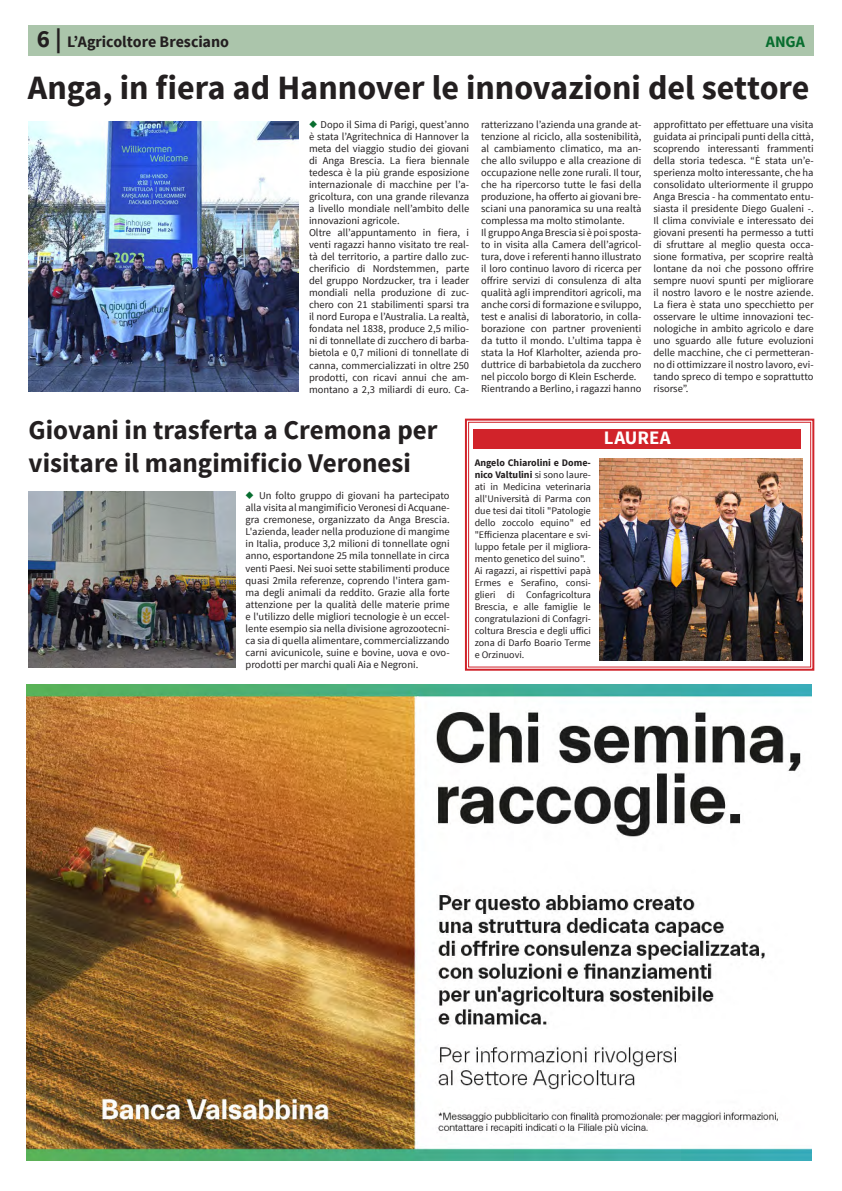
<style>
.page{position:relative;width:842px;height:1191px;background:#fff}
.page>*{position:absolute;margin:0;border:0;box-sizing:border-box;transform-origin:0 0}
.Testo_lungo{font:700 34px "Source Sans Pro";color:#231f20}
.Testo_lungo-2{font:700 27px "Source Sans Pro";color:#231f20}
.Testo_lungo-3{font:700 19px "Source Sans Pro";letter-spacing:-.005em;color:#fff}
.t1{font:700 16px "Source Sans Pro";letter-spacing:-.005em;color:#231f20}
.t2{font:700 16px "Source Sans Pro";color:#086d2f}
.Testo_lungo-4{font:10.5px/12px "Source Sans Pro";color:#231f20;text-align:justify}
.Testi_BOX{font:10px/12px "Source Sans Pro";color:#231f20;text-align:justify}
.s1{font-size:25px}
.s2{color:#086d2f}
.s3{font-weight:700}
</style>
<div class="page">
<div style="left:28px;top:26px;width:786px;height:30px;background:#abc5ab"></div>
<img style="left:28px;top:121px;width:270px;height:271px">
<svg style="left:464px;top:418px;width:351px;height:253px"></svg>
<div style="left:468px;top:422px;width:343px;height:245px;border:1px solid #d1232a"></div>
<img style="left:600px;top:458px;width:202px;height:202px">
<div style="left:473px;top:429px;width:328px;height:20px;background:#d1232a"></div>
<img style="left:29px;top:491px;width:206px;height:176px">
<img style="left:26px;top:684px;width:785px;height:476px">
<p class="t1" style="left:37px;top:32px;width:194px"><span class="s1">6 |</span> L’Agricoltore Bresciano</p>
<p class="t2" style="left:766px;top:32px;width:41px">ANGA</p>
<p class="Testo_lungo" style="left:28px;top:66px;width:783px">Anga, in fiera ad Hannover le innovazioni del settore</p>
<p class="Testo_lungo-4" style="left:309px;top:119px;width:162px"><span class="s2">◆</span> Dopo il Sima di Parigi, quest’anno è stata l’Agritechnica di Hannover la meta del viaggio studio dei giovani di Anga Brescia. La fiera biennale tedesca è la più grande esposizione internazionale di macchine per l’a&shy;gricoltura, con una grande rilevanza a livello mondiale nell’ambito delle innovazioni agricole.</p>
<p class="Testo_lungo-4" style="left:309px;top:227px;width:162px">Oltre all’appuntamento in fiera, i venti ragazzi hanno visitato tre real&shy;tà del territorio, a partire dallo zuc&shy;cherificio di Nordstemmen, parte del gruppo Nordzucker, tra i leader mondiali nella produzione di zuc&shy;chero con 21 stabilimenti sparsi tra il nord Europa e l’Australia. La realtà, fondata nel 1838, produce 2,5 milio&shy;ni di tonnellate di zucchero di barba&shy;bietola e 0,7 milioni di tonnellate di canna, commercializzati in oltre 250 prodotti, con ricavi annui che am&shy;montano a 2,3 miliardi di euro. Ca-</p>
<p class="Testo_lungo-4" style="left:653px;top:119px;width:162px">approfittato per effettuare una visita guidata ai principali punti della città, scoprendo interessanti frammenti della storia tedesca. “È stata un’e&shy;sperienza molto interessante, che ha consolidato ulteriormente il gruppo Anga Brescia - ha commentato entu&shy;siasta il presidente Diego Gualeni -.<br>Il clima conviviale e interessato dei giovani presenti ha permesso a tutti di sfruttare al meglio questa occa&shy;sione formativa, per scoprire realtà lontane da noi che possono offrire sempre nuovi spunti per migliorare il nostro lavoro e le nostre aziende.<br>La fiera è stata uno specchietto per osservare le ultime innovazioni tec&shy;nologiche in ambito agricolo e dare uno sguardo alle future evoluzioni delle macchine, che ci permetteran&shy;no di ottimizzare il nostro lavoro, evi&shy;tando spreco di tempo e soprattutto risorse”.</p>
<p class="Testo_lungo-4" style="left:481px;top:119px;width:162px">ratterizzano l’azienda una grande at&shy;tenzione al riciclo, alla sostenibilità, al cambiamento climatico, ma an&shy;che allo sviluppo e alla creazione di occupazione nelle zone rurali. Il tour, che ha ripercorso tutte le fasi della produzione, ha offerto ai giovani bre&shy;sciani una panoramica su una realtà complessa ma molto stimolante.</p>
<p class="Testo_lungo-4" style="left:481px;top:227px;width:162px">Il gruppo Anga Brescia si è poi sposta&shy;to in visita alla Camera dell’agricol&shy;tura, dove i referenti hanno illustrato il loro continuo lavoro di ricerca per offrire servizi di consulenza di alta qualità agli imprenditori agricoli, ma anche corsi di formazione e sviluppo, test e analisi di laboratorio, in colla&shy;borazione con partner provenienti da tutto il mondo. L’ultima tappa è stata la Hof Klarholter, azienda pro&shy;duttrice di barbabietola da zucchero nel piccolo borgo di Klein Escherde.</p>
<p class="Testo_lungo-4" style="left:481px;top:383px;width:162px">Rientrando a Berlino, i ragazzi hanno</p>
<p class="Testo_lungo-2" style="left:29px;top:413px;width:410px">Giovani in trasferta a Cremona per</p>
<p class="Testo_lungo-2" style="left:29px;top:445px;width:384px">visitare il mangimificio Veronesi</p>
<p class="Testo_lungo-4" style="left:246px;top:490px;width:206px"><span class="s2">◆</span> Un folto gruppo di giovani ha partecipato alla visita al mangimificio Veronesi di Acquane&shy;gra cremonese, organizzato da Anga Brescia.<br>L'azienda, leader nella produzione di mangime in Italia, produce 3,2 milioni di tonnellate ogni anno, esportandone 25 mila tonnellate in circa venti Paesi. Nei suoi sette stabilimenti produce quasi 2mila referenze, coprendo l'intera gam&shy;ma degli animali da reddito. Grazie alla forte attenzione per la qualità delle materie prime e l'utilizzo delle migliori tecnologie è un eccel&shy;lente esempio sia nella divisione agrozootecni&shy;ca sia di quella alimentare, commercializzando carni avicunicole, suine e bovine, uova e ovo&shy;prodotti per marchi quali Aia e Negroni.</p>
<p class="Testi_BOX" style="left:475px;top:456px;width:118px"><span class="s3">Angelo Chiarolini e Dome&shy;nico Valtulini</span> si sono laure&shy;ati in Medicina veterinaria all'Università di Parma con due tesi dai titoli "Patologie dello zoccolo equino" ed "Efficienza placentare e svi&shy;luppo fetale per il migliora&shy;mento genetico del suino".</p>
<p class="Testi_BOX" style="left:475px;top:564px;width:118px">Ai ragazzi, ai rispettivi papà Ermes e Serafino, consi&shy;glieri di Confagricoltura Brescia, e alle famiglie le congratulazioni di Confagri&shy;coltura Brescia e degli uffici zona di Darfo Boario Terme e Orzinuovi.</p>
<p class="Testo_lungo-3" style="left:604px;top:426px;width:68px">LAUREA</p>
</div>
